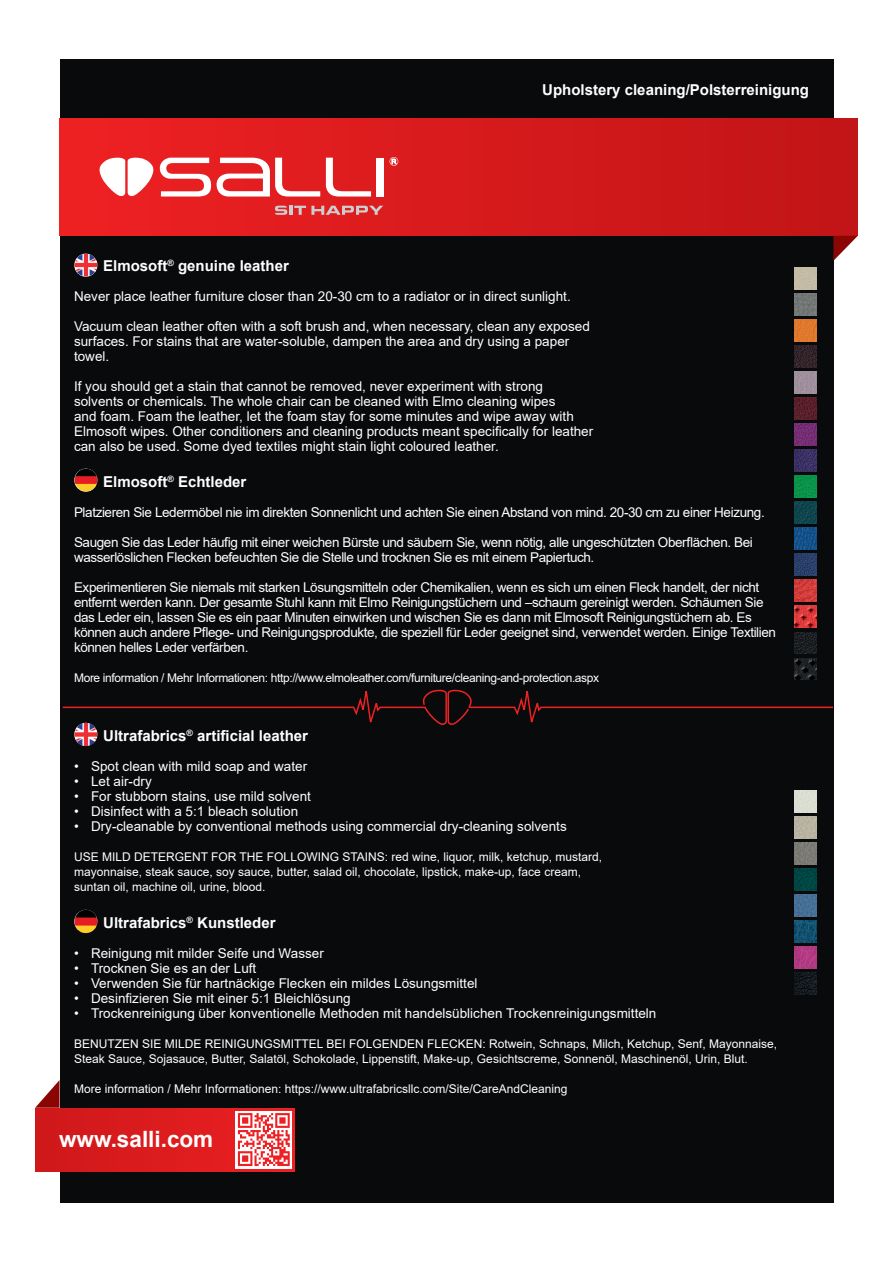
<style>
.page{position:relative;width:893px;height:1263px;background:#fff}
.page>*{position:absolute;margin:0;border:0;box-sizing:border-box;transform-origin:0 0}
.t1{font:700 22.5px "Arial";color:#fff}
.t2{font:700 15px "Arial";color:#fff}
.t3{font:13.5px/15px "Arial";color:#fff}
.t4{font:13.5px/15px "Arial";letter-spacing:-.03em;color:#fff}
.t5{font:12px/15px "Arial";color:#fff}
.t6{font:12px "Arial";letter-spacing:-.03em;color:#fff}
</style>
<div class="page">
<div style="left:60px;top:60px;width:773px;height:1143px;background:#090a0b"></div>
<img style="left:795px;top:267px;width:22px;height:22px">
<img style="left:795px;top:293px;width:22px;height:22px">
<img style="left:795px;top:319px;width:22px;height:22px">
<img style="left:795px;top:345px;width:22px;height:22px">
<img style="left:795px;top:371px;width:22px;height:22px">
<img style="left:795px;top:397px;width:22px;height:22px">
<img style="left:795px;top:424px;width:22px;height:21px">
<img style="left:795px;top:450px;width:22px;height:21px">
<img style="left:795px;top:476px;width:22px;height:21px">
<img style="left:795px;top:502px;width:22px;height:21px">
<img style="left:795px;top:528px;width:22px;height:21px">
<img style="left:795px;top:554px;width:22px;height:22px">
<img style="left:795px;top:580px;width:22px;height:22px">
<img style="left:795px;top:606px;width:22px;height:22px">
<img style="left:795px;top:632px;width:22px;height:22px">
<img style="left:795px;top:658px;width:22px;height:22px">
<img style="left:795px;top:790px;width:22px;height:22px">
<img style="left:795px;top:816px;width:22px;height:22px">
<img style="left:795px;top:842px;width:22px;height:22px">
<img style="left:795px;top:868px;width:22px;height:22px">
<img style="left:795px;top:895px;width:22px;height:21px">
<img style="left:795px;top:921px;width:22px;height:21px">
<img style="left:795px;top:947px;width:22px;height:21px">
<img style="left:795px;top:973px;width:22px;height:21px">
<div style="left:60px;top:118px;width:798px;height:118px;background:linear-gradient(to right,#ef2224,#c11416)"></div>
<svg style="left:833px;top:236px;width:25px;height:25px"></svg>
<div style="left:35px;top:1108px;width:260px;height:63px;background:#da1b1d"></div>
<svg style="left:35px;top:1080px;width:25px;height:28px"></svg>
<svg style="left:100px;top:157px;width:54px;height:41px;background:#f8b7b7"></svg>
<svg style="left:160px;top:158px;width:51px;height:38px;background:#f17f80"></svg>
<svg style="left:326px;top:158px;width:45px;height:38px;background:#e65557"></svg>
<svg style="left:217px;top:158px;width:103px;height:38px;background:#ec6d6e"></svg>
<div style="left:376px;top:158px;width:7px;height:38px;background:#fff"></div>
<svg style="left:275px;top:206px;width:108px;height:9px"></svg>
<svg style="left:390px;top:157px;width:8px;height:9px"></svg>
<div style="left:236px;top:1111px;width:56px;height:57px;background:linear-gradient(to bottom,#fff,#fff)"></div>
<svg style="left:238px;top:1113px;width:52px;height:53px;background:#f58b8d"></svg>
<svg style="left:62px;top:681px;width:772px;height:48px"></svg>
<img style="left:74px;top:723px;width:24px;height:23px">
<img style="left:74px;top:910px;width:24px;height:23px">
<img style="left:74px;top:253px;width:24px;height:24px">
<img style="left:74px;top:468px;width:24px;height:24px">
<p class="t2" style="left:542px;top:79px;width:268px">Upholstery cleaning/Polsterreinigung</p>
<p class="t2" style="left:103px;top:255px;width:187px">Elmosoft<sup>®</sup> genuine leather</p>
<p class="t3" style="left:74px;top:288px;width:498px">Never place leather furniture closer than 20-30 cm to a radiator or in direct sunlight.</p>
<p class="t3" style="left:74px;top:318px;width:517px">Vacuum clean leather often with a soft brush and, when necessary, clean any exposed surfaces. For stains that are water-soluble, dampen the area and dry using a paper towel.</p>
<p class="t3" style="left:74px;top:378px;width:521px">If you should get a stain that cannot be removed, never experiment with strong solvents or chemicals. The whole chair can be cleaned with Elmo cleaning wipes<br>and foam. Foam the leather, let the foam stay for some minutes and wipe away with Elmosoft wipes. Other conditioners and cleaning products meant specifically for leather can also be used. Some dyed textiles might stain light coloured leather.</p>
<p class="t2" style="left:103px;top:471px;width:145px">Elmosoft<sup>®</sup> Echtleder</p>
<p class="t4" style="left:74px;top:504px;width:692px">Platzieren Sie Ledermöbel nie im direkten Sonnenlicht und achten Sie einen Abstand von mind. 20-30 cm zu einer Heizung.</p>
<p class="t4" style="left:74px;top:534px;width:680px">Saugen Sie das Leder häufig mit einer weichen Bürste und säubern Sie, wenn nötig, alle ungeschützten Oberflächen. Bei wasserlöslichen Flecken befeuchten Sie die Stelle und trocknen Sie es mit einem Papiertuch.</p>
<p class="t4" style="left:74px;top:579px;width:703px">Experimentieren Sie niemals mit starken Lösungsmitteln oder Chemikalien, wenn es sich um einen Fleck handelt, der nicht entfernt werden kann. Der gesamte Stuhl kann mit Elmo Reinigungstüchern und –schaum gereinigt werden. Schäumen Sie das Leder ein, lassen Sie es ein paar Minuten einwirken und wischen Sie es dann mit Elmosoft Reinigungstüchern ab. Es können auch andere Pflege- und Reinigungsprodukte, die speziell für Leder geeignet sind, verwendet werden. Einige Textilien können helles Leder verfärben.</p>
<p class="t6" style="left:74px;top:669px;width:527px">More information / Mehr Informationen: http://www.elmoleather.com/furniture/cleaning-and-protection.aspx</p>
<p class="t2" style="left:103px;top:725px;width:206px">Ultrafabrics<sup>®</sup> artificial leather</p>
<p class="t3" style="left:74px;top:759px;width:235px">• Spot clean with mild soap and water</p>
<p class="t3" style="left:74px;top:774px;width:79px">• Let air-dry</p>
<p class="t3" style="left:74px;top:789px;width:238px">• For stubborn stains, use mild solvent</p>
<p class="t3" style="left:74px;top:804px;width:226px">• Disinfect with a 5:1 bleach solution</p>
<p class="t3" style="left:74px;top:819px;width:494px">• Dry-cleanable by conventional methods using commercial dry-cleaning solvents</p>
<p class="t5" style="left:74px;top:849px;width:530px">USE MILD DETERGENT FOR THE FOLLOWING STAINS: red wine, liquor, milk, ketchup, mustard, mayonnaise, steak sauce, soy sauce, butter, salad oil, chocolate, lipstick, make-up, face cream, suntan oil, machine oil, urine, blood.</p>
<p class="t2" style="left:103px;top:912px;width:174px">Ultrafabrics<sup>®</sup> Kunstleder</p>
<p class="t3" style="left:74px;top:946px;width:251px">• Reinigung mit milder Seife und Wasser</p>
<p class="t3" style="left:74px;top:961px;width:184px">• Trocknen Sie es an der Luft</p>
<p class="t3" style="left:74px;top:976px;width:405px">• Verwenden Sie für hartnäckige Flecken ein mildes Lösungsmittel</p>
<p class="t3" style="left:74px;top:991px;width:278px">• Desinfizieren Sie mit einer 5:1 Bleichlösung</p>
<p class="t3" style="left:74px;top:1006px;width:584px">• Trockenreinigung über konventionelle Methoden mit handelsüblichen Trockenreinigungsmitteln</p>
<p class="t5" style="left:74px;top:1036px;width:705px">BENUTZEN SIE MILDE REINIGUNGSMITTEL BEI FOLGENDEN FLECKEN: Rotwein, Schnaps, Milch, Ketchup, Senf, Mayonnaise,<br>Steak Sauce, Sojasauce, Butter, Salatöl, Schokolade, Lippenstift, Make-up, Gesichtscreme, Sonnenöl, Maschinenöl, Urin, Blut.</p>
<p class="t5" style="left:74px;top:1081px;width:495px">More information / Mehr Informationen: https://www.ultrafabricsllc.com/Site/CareAndCleaning</p>
<p class="t1" style="left:59px;top:1124px;width:156px">www.salli.com</p>
</div>
